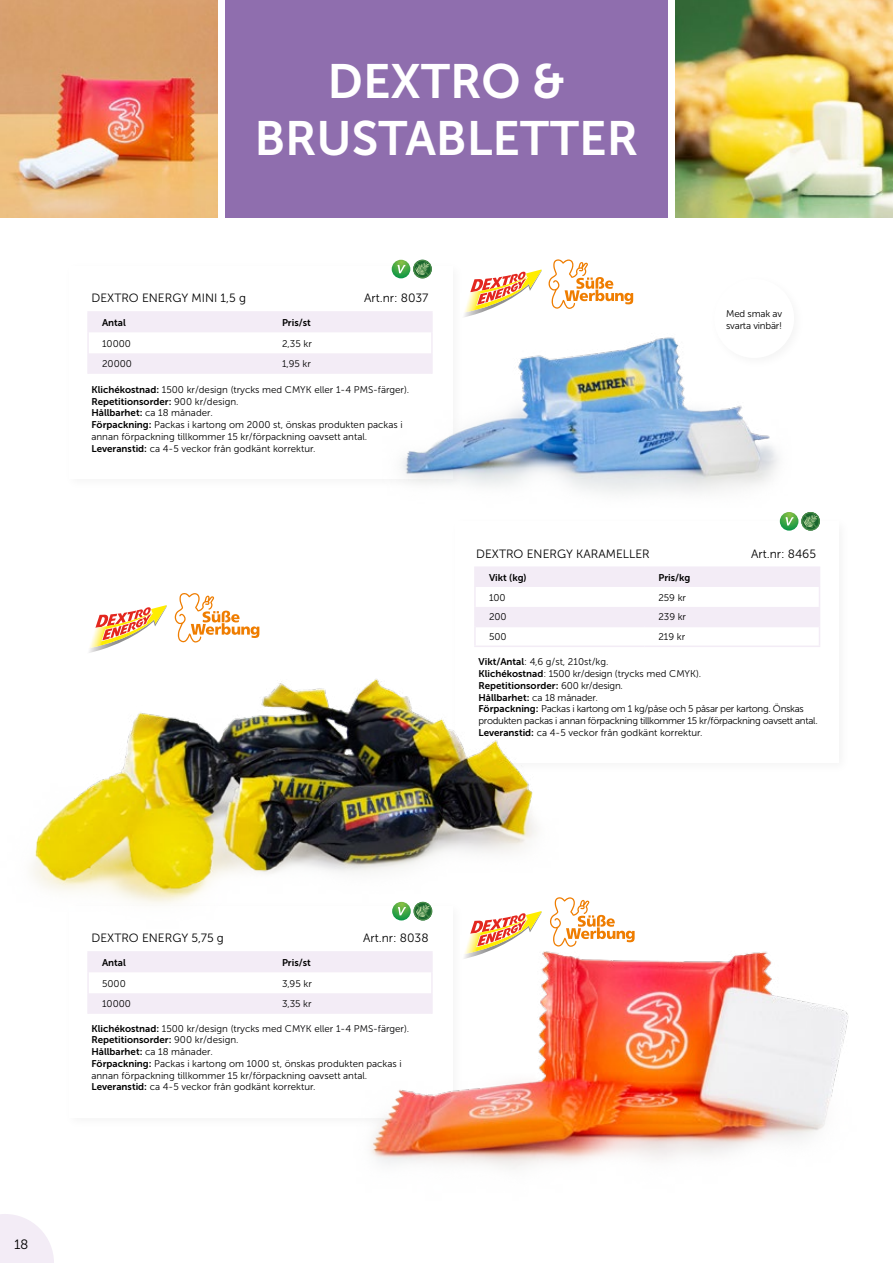
<style>
.page{position:relative;width:893px;height:1263px;background:#fff}
.page>*{position:absolute;margin:0;border:0;box-sizing:border-box;transform-origin:0 0}
.t1{font:48px/57.6px "Museo Sans 700";color:#fff;text-align:center}
.t2{font:13.5px "Museo 300";color:#000}
.t3{font:12px "Museo Sans 300";color:#000}
.t4{font:9.75px/11.7px "Museo Sans 300";color:#000}
.t5{font:9.75px/11.7px "Museo Sans 300";letter-spacing:-.03em;color:#000}
.t6{font:9.75px "Museo Sans 700";color:#000}
.t7{font:9.75px "Museo Sans 300";color:#020203}
.t8{font:9.75px/12.8px "Museo Sans 300";letter-spacing:-.02em;color:#000}
.s1{font-family:"Museo Sans 700";color:#000}
.s2{color:#000}
.s3{font-family:"Museo Sans 300"}
.s4{font-family:"Museo Sans 700"}
</style>
<div class="page">
<svg style="left:0;top:1214px;width:54px;height:49px"></svg>
<img style="left:676px;top:0;width:217px;height:217px">
<svg style="left:89px;top:313px;width:294px;height:61px"></svg>
<hr style="left:87px;top:311px;width:181px;height:2px;background:#f3ecf6">
<hr style="left:87px;top:313px;width:2px;height:20px;background:#f3ecf6">
<hr style="left:268px;top:311px;width:165px;height:2px;background:#f3ecf6">
<hr style="left:87px;top:353px;width:2px;height:21px;background:#f3ecf6">
<hr style="left:87px;top:333px;width:2px;height:20px;background:#f3ecf6">
<svg style="left:392px;top:260px;width:18px;height:18px"></svg>
<svg style="left:397px;top:265px;width:8px;height:8px"></svg>
<svg style="left:413px;top:260px;width:19px;height:18px"></svg>
<hr style="left:87px;top:951px;width:181px;height:2px;background:#f3ecf6">
<hr style="left:268px;top:951px;width:165px;height:2px;background:#f3ecf6">
<svg style="left:87px;top:953px;width:260px;height:61px"></svg>
<hr style="left:87px;top:993px;width:2px;height:21px;background:#f3ecf6">
<hr style="left:87px;top:972px;width:2px;height:21px;background:#f3ecf6">
<img style="left:466px;top:270px;width:76px;height:36px">
<svg style="left:470px;top:271px;width:58px;height:35px"></svg>
<img style="left:153px;top:605px;width:14px;height:21px">
<svg style="left:95px;top:607px;width:58px;height:20px"></svg>
<img style="left:0;top:0;width:217px;height:217px">
<div style="left:225px;top:0;width:442px;height:217px;background:#8f6eae"></div>
<hr style="left:474px;top:566px;width:170px;height:2px;background:#f3ecf6">
<hr style="left:644px;top:566px;width:176px;height:2px;background:#f3ecf6">
<svg style="left:474px;top:568px;width:346px;height:77px"></svg>
<hr style="left:476px;top:626px;width:168px;height:1px;background:#f3ecf6">
<hr style="left:644px;top:626px;width:175px;height:1px;background:#f3ecf6">
<hr style="left:474px;top:645px;width:170px;height:2px;background:#f3ecf6">
<hr style="left:644px;top:645px;width:176px;height:2px;background:#f3ecf6">
<svg style="left:780px;top:512px;width:18px;height:19px"></svg>
<svg style="left:785px;top:517px;width:9px;height:8px"></svg>
<svg style="left:801px;top:512px;width:19px;height:19px"></svg>
<img style="left:32px;top:627px;width:569px;height:289px">
<img style="left:347px;top:916px;width:501px;height:253px">
<img style="left:383px;top:306px;width:396px;height:188px">
<div style="left:708px;top:273px;width:99px;height:98px;background:#fff"></div>
<svg style="left:549px;top:259px;width:84px;height:50px"></svg>
<svg style="left:175px;top:593px;width:84px;height:50px"></svg>
<svg style="left:550px;top:897px;width:85px;height:50px"></svg>
<h1 class="t1" style="left:254px;top:52px;width:385px">DEXTRO &amp;<br>BRUSTABLETTER</h1>
<p class="t3" style="left:92px;top:292px;width:156px">DEXTRO ENERGY MINI 1,5 g</p>
<p class="t3" style="left:364px;top:292px;width:66px">Art.nr: 8037</p>
<p class="t6" style="left:102px;top:317px;width:25px">Antal</p>
<p class="t6" style="left:282px;top:317px;width:30px">Pris/st</p>
<p class="t4" style="left:102px;top:337px;width:30px">10000</p>
<p class="t4" style="left:282px;top:337px;width:31px">2,35 kr</p>
<p class="t4" style="left:102px;top:358px;width:31px">20000</p>
<p class="t4" style="left:282px;top:358px;width:31px">1,95 kr</p>
<p class="t7" style="left:91px;top:384px;width:319px"><span class="s1">Klichékostnad:</span> <span class="s2">1500 kr/design (</span>trycks med CMYK eller 1-4 PMS-färger<span class="s2">).</span></p>
<p class="t6" style="left:91px;top:396px;width:149px">Repetitionsorder: <span class="s3">900 kr/design.</span></p>
<p class="t4" style="left:91px;top:407px;width:313px"><span class="s4">Hållbarhet:</span> ca 18 månader.<br><span class="s4">Förpackning:</span> Packas i kartong om 2000 st, önskas produkten packas i annan förpackning tillkommer 15 kr/förpackning oavsett antal.<br><span class="s4">Leveranstid:</span> ca 4-5 veckor från godkänt korrektur.</p>
<p class="t8" style="left:726px;top:307px;width:58px">Med smak av svarta vinbär!</p>
<p class="t3" style="left:476px;top:547px;width:175px">DEXTRO ENERGY KARAMELLER</p>
<p class="t3" style="left:751px;top:547px;width:67px">Art.nr: 8465</p>
<p class="t6" style="left:489px;top:572px;width:39px">Vikt (kg)</p>
<p class="t6" style="left:658px;top:572px;width:34px">Pris/kg</p>
<p class="t4" style="left:489px;top:591px;width:18px">100</p>
<p class="t4" style="left:658px;top:591px;width:29px">259 kr</p>
<p class="t4" style="left:489px;top:611px;width:19px">200</p>
<p class="t4" style="left:658px;top:611px;width:29px">239 kr</p>
<p class="t4" style="left:489px;top:631px;width:19px">500</p>
<p class="t4" style="left:658px;top:631px;width:28px">219 kr</p>
<p class="t4" style="left:478px;top:656px;width:224px"><span class="s4">Vikt/Antal</span>: 4,6 g/st, 210st/kg.<br><span class="s4">Klichékostnad</span>: 1500 kr/design (trycks med CMYK).</p>
<p class="t6" style="left:478px;top:680px;width:146px">Repetitionsorder: <span class="s3">600 kr/design.</span></p>
<p class="t5" style="left:478px;top:691px;width:341px"><span class="s4">Hållbarhet:</span> ca 18 månader.<br><span class="s4">Förpackning:</span> Packas i kartong om 1 kg/påse och 5 påsar per kartong. Önskas produkten packas i annan förpackning tillkommer 15 kr/förpackning oavsett antal.<br><span class="s4">Leveranstid:</span> ca 4-5 veckor från godkänt korrektur.</p>
<h2 class="t2" style="left:14px;top:1237px;width:16px">18</h2>
<p class="t3" style="left:92px;top:931px;width:134px">DEXTRO ENERGY 5,75 g</p>
<p class="t3" style="left:363px;top:931px;width:67px">Art.nr: 8038</p>
<p class="t6" style="left:102px;top:957px;width:25px">Antal</p>
<p class="t6" style="left:282px;top:957px;width:30px">Pris/st</p>
<p class="t4" style="left:102px;top:977px;width:25px">5000</p>
<p class="t4" style="left:282px;top:977px;width:31px">3,95 kr</p>
<p class="t4" style="left:102px;top:998px;width:30px">10000</p>
<p class="t4" style="left:282px;top:998px;width:31px">3,35 kr</p>
<p class="t7" style="left:91px;top:1023px;width:319px"><span class="s1">Klichékostnad:</span> <span class="s2">1500 kr/design (</span>trycks med CMYK eller 1-4 PMS-färger)<span class="s2">.</span></p>
<p class="t6" style="left:91px;top:1035px;width:149px">Repetitionsorder: <span class="s3">900 kr/design.</span></p>
<p class="t4" style="left:91px;top:1046px;width:312px"><span class="s4">Hållbarhet:</span> ca 18 månader.<br><span class="s4">Förpackning:</span> Packas i kartong om 1000 st, önskas produkten packas i annan förpackning tillkommer 15 kr/förpackning oavsett antal.<br><span class="s4">Leveranstid:</span> ca 4-5 veckor från godkänt korrektur.</p>
</div>
